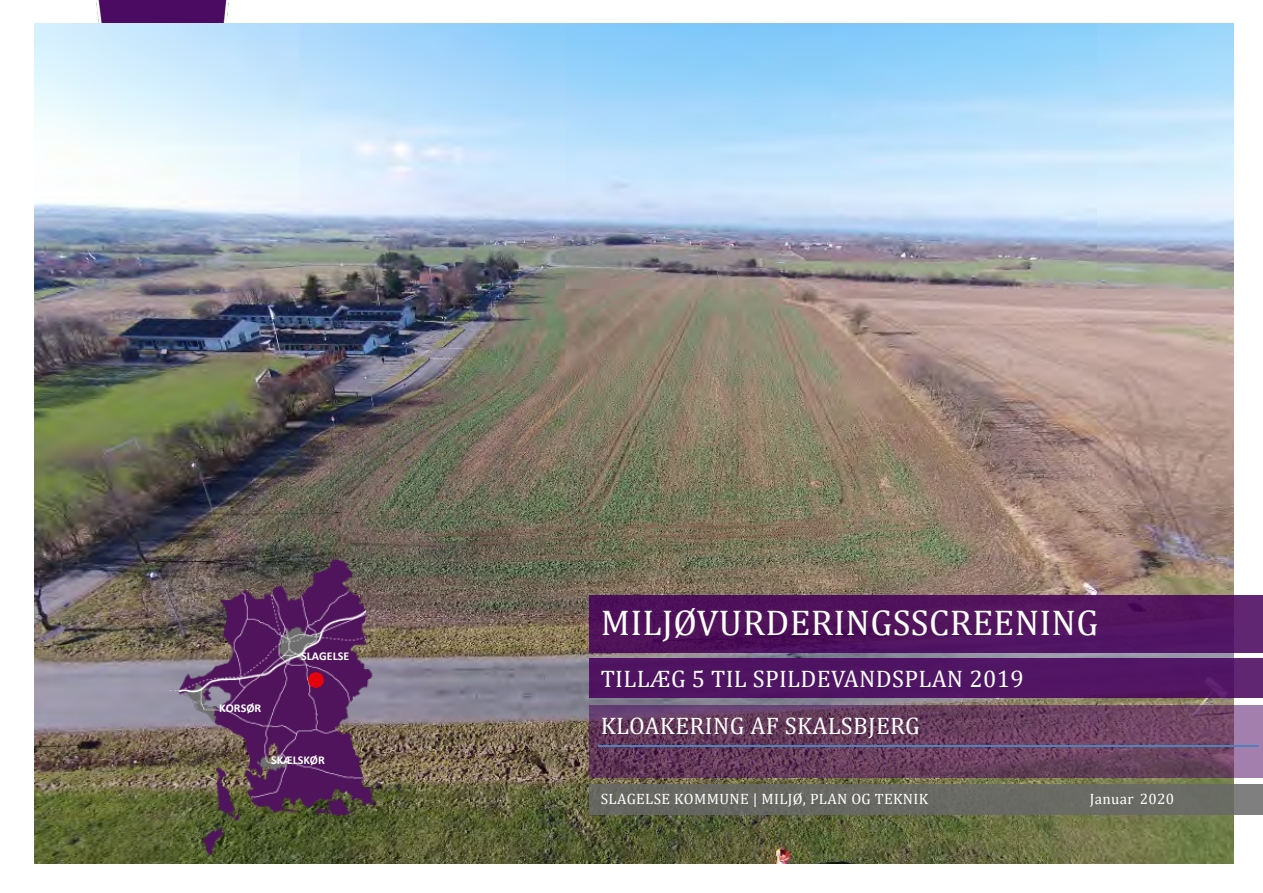
<style>
.page{position:relative;width:1263px;height:893px;background:#fff}
.page>*{position:absolute;margin:0;border:0;box-sizing:border-box;transform-origin:0 0}
.t1{font:36px "Cambria";letter-spacing:.01em;color:#fff}
.t2{font:24px "Cambria";letter-spacing:.015em;color:#fff}
.t3{font:15px "Cambria";letter-spacing:.025em;color:#fff}
.t4{font:700 12px "Calibri";color:#fff}
</style>
<div class="page">
<img style="left:95px;top:0;width:134px;height:24px">
<img style="left:34px;top:24px;width:1199px;height:839px">
<div style="left:590px;top:595px;width:673px;height:57px;background:#46005a;opacity:.85"></div>
<div style="left:590px;top:706px;width:673px;height:72px;background:#46005a;opacity:.5"></div>
<hr style="left:598px;top:745px;width:661px;height:1px;background:#4f81bd">
<div style="left:590px;top:659px;width:673px;height:39px;background:#501563"></div>
<div style="left:590px;top:784px;width:673px;height:31px;background:#696969"></div>
<img style="left:168px;top:540px;width:244px;height:315px">
<div style="left:308px;top:672px;width:16px;height:16px;background:#f00;border-radius:50%;opacity:.85"></div>
<p class="t4" style="left:301px;top:647px;width:50px">SLAGELSE</p>
<p class="t4" style="left:219px;top:699px;width:44px">KORSØR</p>
<p class="t4" style="left:271px;top:752px;width:55px">SKÆLSKØR</p>
<h1 class="t1" style="left:601px;top:601px;width:499px">MILJØVURDERINGSSCREENING</h1>
<p class="t2" style="left:601px;top:665px;width:425px">TILLÆG 5 TIL SPILDEVANDSPLAN 2019</p>
<p class="t2" style="left:601px;top:711px;width:321px">KLOAKERING AF SKALSBJERG</p>
<p class="t3" style="left:601px;top:790px;width:329px">SLAGELSE KOMMUNE | MILJØ, PLAN OG TEKNIK</p>
<p class="t3" style="left:1090px;top:790px;width:86px">Januar 2020</p>
</div>
